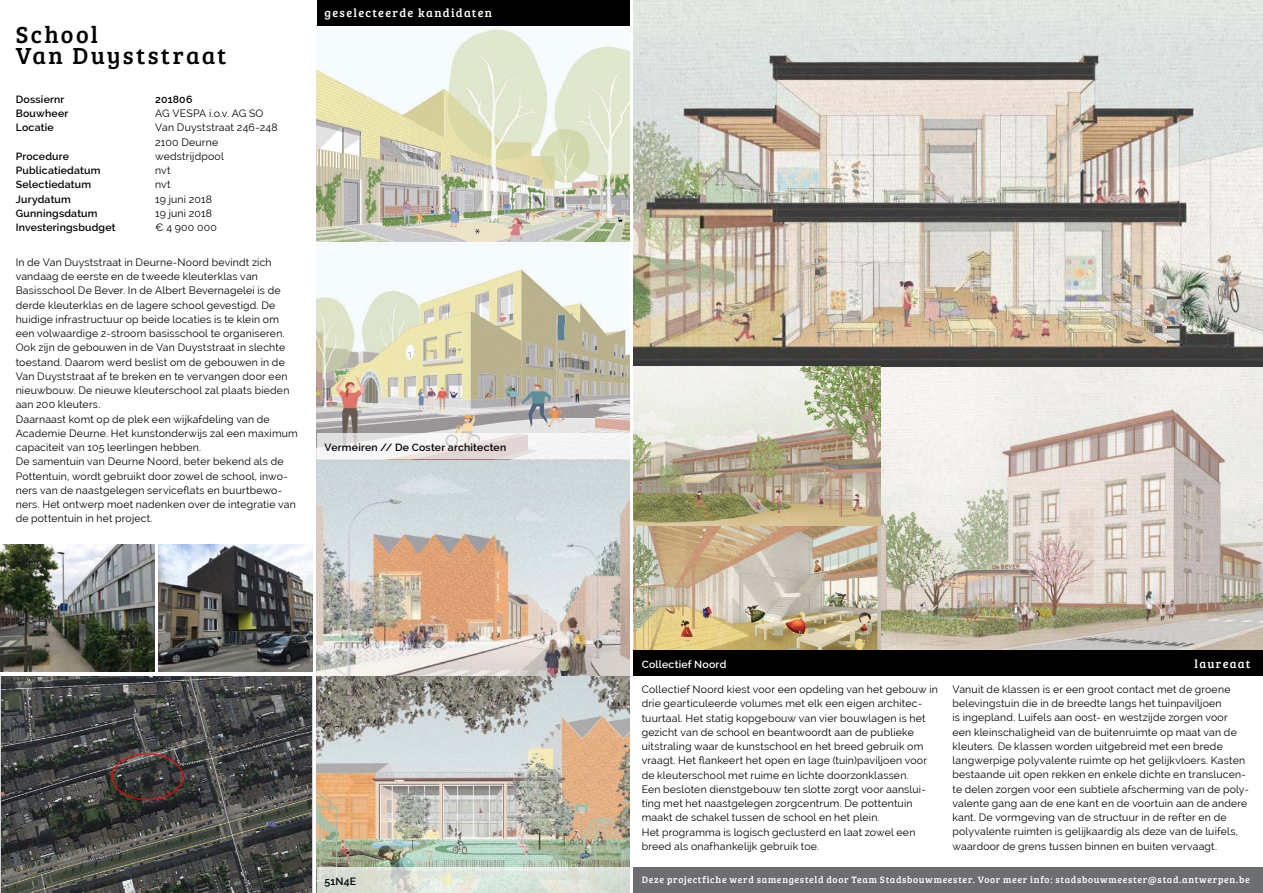
<style>
.page{position:relative;width:1263px;height:893px;background:#fff}
.page>*{position:absolute;margin:0;border:0;box-sizing:border-box;transform-origin:0 0}
.t1{font:24px/21px "Bree Serif";letter-spacing:.1em;color:#000}
.t2{font:12px "Bree Serif";letter-spacing:.11em;color:#fff}
.t3{font:10.5px/14.2px "Raleway";letter-spacing:.02em;color:#000}
.t4{font:600 10.5px "Raleway";letter-spacing:.02em;color:#000}
.t5{font:600 10.5px "Raleway";letter-spacing:.02em;color:#fff}
.t6{font:9.6px "Bree Serif";letter-spacing:.07em;color:#fff}
</style>
<div class="page">
<img style="left:317px;top:27px;width:312px;height:215px">
<img style="left:317px;top:459px;width:312px;height:217px">
<svg style="left:317px;top:243px;width:312px;height:191px"></svg>
<img style="left:317px;top:676px;width:312px;height:191px">
<img style="left:1px;top:676px;width:310px;height:217px">
<img style="left:0;top:544px;width:154px;height:128px">
<img style="left:158px;top:544px;width:155px;height:128px">
<img style="left:880px;top:367px;width:383px;height:284px">
<img style="left:634px;top:526px;width:246px;height:125px">
<img style="left:634px;top:0;width:629px;height:367px">
<img style="left:634px;top:367px;width:246px;height:159px">
<div style="left:317px;top:0;width:312px;height:26px;background:#000"></div>
<div style="left:634px;top:651px;width:629px;height:25px;background:#000"></div>
<div style="left:634px;top:867px;width:629px;height:26px;background:#6d6e71"></div>
<svg style="left:317px;top:434px;width:312px;height:25px;fill:#f4f3f3"></svg>
<svg style="left:317px;top:867px;width:312px;height:26px;background:#dbe2d8"></svg>
<h1 class="t1" style="left:16px;top:23px;width:212px">School<br>Van Duyststraat</h1>
<p class="t4" style="left:16px;top:93px;width:50px">Dossiernr</p>
<p class="t4" style="left:155px;top:93px;width:39px">201806</p>
<p class="t4" style="left:16px;top:107px;width:54px">Bouwheer</p>
<p class="t3" style="left:155px;top:106px;width:110px">AG VESPA i.o.v. AG SO</p>
<p class="t4" style="left:16px;top:122px;width:39px">Locatie</p>
<p class="t3" style="left:155px;top:121px;width:124px">Van Duyststraat 246-248<br>2100 Deurne</p>
<p class="t4" style="left:16px;top:150px;width:55px">Procedure</p>
<p class="t3" style="left:155px;top:149px;width:70px">wedstrijdpool</p>
<p class="t4" style="left:16px;top:164px;width:86px">Publicatiedatum</p>
<p class="t3" style="left:155px;top:163px;width:17px">nvt</p>
<p class="t4" style="left:16px;top:179px;width:77px">Selectiedatum</p>
<p class="t3" style="left:155px;top:177px;width:17px">nvt</p>
<p class="t4" style="left:16px;top:193px;width:57px">Jurydatum</p>
<p class="t3" style="left:155px;top:192px;width:58px">19 juni 2018</p>
<p class="t4" style="left:16px;top:207px;width:83px">Gunningsdatum</p>
<p class="t3" style="left:155px;top:206px;width:58px">19 juni 2018</p>
<p class="t4" style="left:16px;top:221px;width:101px">Investeringsbudget</p>
<p class="t3" style="left:155px;top:220px;width:63px">€ 4 900 000</p>
<p class="t3" style="left:16px;top:255px;width:284px">In de Van Duyststraat in Deurne-Noord bevindt zich vandaag de eerste en de tweede kleuterklas van Basisschool De Bever. In de Albert Bevernagelei is de derde kleuterklas en de lagere school gevestigd. De huidige infrastructuur op beide locaties is te klein om een volwaardige 2-stroom basisschool te organiseren.<br>Ook zijn de gebouwen in de Van Duyststraat in slechte toestand. Daarom werd beslist om de gebouwen in de Van Duyststraat af te breken en te vervangen door een nieuwbouw. De nieuwe kleuterschool zal plaats bieden aan 200 kleuters.<br>Daarnaast komt op de plek een wijkafdeling van de Academie Deurne. Het kunstonderwijs zal een maximum capaciteit van 105 leerlingen hebben.<br>De samentuin van Deurne Noord, beter bekend als de Pottentuin, wordt gebruikt door zowel de school, inwo&shy;ners van de naastgelegen serviceflats en buurtbewo&shy;ners. Het ontwerp moet nadenken over de integratie van de pottentuin in het project.</p>
<p class="t2" style="left:325px;top:4px;width:169px">geselecteerde kandidaten</p>
<p class="t4" style="left:325px;top:441px;width:183px">Vermeiren // De Coster architecten</p>
<p class="t4" style="left:325px;top:875px;width:33px">51N4E</p>
<p class="t5" style="left:642px;top:658px;width:86px">Collectief Noord</p>
<p class="t2" style="left:1195px;top:655px;width:57px">laureaat</p>
<p class="t3" style="left:642px;top:682px;width:298px">Collectief Noord kiest voor een opdeling van het gebouw in drie gearticuleerde volumes met elk een eigen architec&shy;tuurtaal. Het statig kopgebouw van vier bouwlagen is het gezicht van de school en beantwoordt aan de publieke uitstraling waar de kunstschool en het breed gebruik om vraagt. Het flankeert het open en lage (tuin)paviljoen voor de kleuterschool met ruime en lichte doorzonklassen.<br>Een besloten dienstgebouw ten slotte zorgt voor aanslui&shy;ting met het naastgelegen zorgcentrum. De pottentuin maakt de schakel tussen de school en het plein.<br>Het programma is logisch geclusterd en laat zowel een breed als onafhankelijk gebruik toe.</p>
<p class="t3" style="left:952px;top:682px;width:298px">Vanuit de klassen is er een groot contact met de groene belevingstuin die in de breedte langs het tuinpaviljoen<br>is ingepland. Luifels aan oost- en westzijde zorgen voor een kleinschaligheid van de buitenruimte op maat van de kleuters. De klassen worden uitgebreid met een brede langwerpige polyvalente ruimte op het gelijkvloers. Kasten bestaande uit open rekken en enkele dichte en translucen&shy;te delen zorgen voor een subtiele afscherming van de poly&shy;valente gang aan de ene kant en de voortuin aan de andere kant. De vormgeving van de structuur in de refter en de polyvalente ruimten is gelijkaardig als deze van de luifels, waardoor de grens tussen binnen en buiten vervaagt.</p>
<p class="t6" style="left:642px;top:873px;width:609px">Deze projectfiche werd samengesteld door Team Stadsbouwmeester. Voor meer info: stadsbouwmeester@stad.antwerpen.be</p>
</div>
